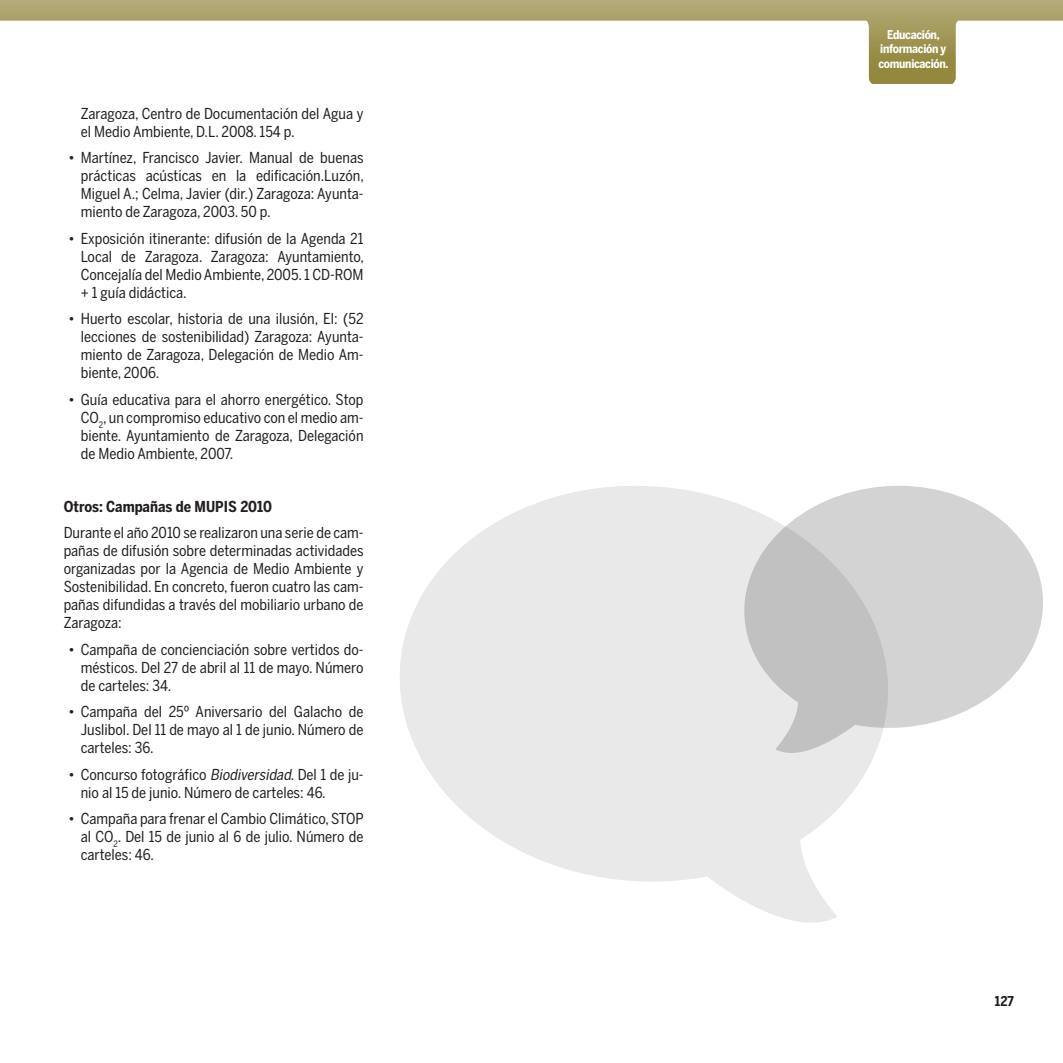
<style>
.page{position:relative;width:1063px;height:1063px;background:#fff}
.page>*{position:absolute;margin:0;border:0;box-sizing:border-box;transform-origin:0 0}
.t1{font:15px/18px "Benton Sans Cond";color:#231f20;text-align:justify}
.t2{font:700 15px "Benton Sans Cond";color:#231f20}
.t3{font:700 13.5px "Benton Sans Cond";color:#231f20}
.t4{font:700 12px/14.4px "Benton Sans Cond";letter-spacing:-.025em;color:#fff;text-align:center}
.s1{font-style:italic}
</style>
<div class="page">
<img style="left:0;top:0;width:1063px;height:84px">
<svg style="left:400px;top:486px;width:474px;height:437px;fill:#e9e9e9"></svg>
<svg style="left:743px;top:486px;width:300px;height:269px;fill:#d3d3d3"></svg>
<p class="t1" style="left:81px;top:104px;width:284px">Zaragoza, Centro de Documentación del Agua y el Medio Ambiente, D.L. 2008. 154 p.</p>
<p class="t1" style="left:81px;top:149px;width:285px;text-indent:-13px">• Martínez, Francisco Javier. Manual de buenas prácticas acústicas en la edificación.Luzón, Miguel A.; Celma, Javier (dir.) Zaragoza: Ayunta&shy;miento de Zaragoza, 2003. 50 p.</p>
<p class="t1" style="left:81px;top:229px;width:285px;text-indent:-13px">• Exposición itinerante: difusión de la Agenda 21<br>Local de Zaragoza. Zaragoza: Ayuntamiento, Concejalía del Medio Ambiente, 2005. 1 CD-ROM</p>
<p class="t1" style="left:81px;top:283px;width:107px">+ 1 guía didáctica.</p>
<p class="t1" style="left:81px;top:310px;width:284px;text-indent:-13px">• Huerto escolar, historia de una ilusión, El: (52 lecciones de sostenibilidad) Zaragoza: Ayunta&shy;miento de Zaragoza, Delegación de Medio Am&shy;biente, 2006.</p>
<p class="t1" style="left:81px;top:390px;width:284px;text-indent:-13px">• Guía educativa para el ahorro energético. Stop CO<sub>2</sub>, un compromiso educativo con el medio am&shy;biente. Ayuntamiento de Zaragoza, Delegación de Medio Ambiente, 2007.</p>
<h5 class="t2" style="left:64px;top:497px;width:210px">Otros: Campañas de MUPIS 2010</h5>
<p class="t1" style="left:64px;top:524px;width:301px">Durante el año 2010 se realizaron una serie de cam&shy;pañas de difusión sobre determinadas actividades organizadas por la Agencia de Medio Ambiente y Sostenibilidad. En concreto, fueron cuatro las cam&shy;pañas difundidas a través del mobiliario urbano de Zaragoza:</p>
<p class="t1" style="left:81px;top:640px;width:284px;text-indent:-13px">• Campaña de concienciación sobre vertidos do&shy;mésticos. Del 27 de abril al 11 de mayo. Número de carteles: 34.</p>
<p class="t1" style="left:81px;top:703px;width:284px;text-indent:-13px">• Campaña del 25º Aniversario del Galacho de Juslibol. Del 11 de mayo al 1 de junio. Número de carteles: 36.</p>
<p class="t1" style="left:81px;top:765px;width:284px;text-indent:-13px">• Concurso fotográfico <span class="s1">Biodiversidad</span>. Del 1 de ju&shy;nio al 15 de junio. Número de carteles: 46.</p>
<p class="t1" style="left:81px;top:810px;width:284px;text-indent:-13px">• Campaña para frenar el Cambio Climático, STOP al CO<sub>2</sub>. Del 15 de junio al 6 de julio. Número de carteles: 46.</p>
<p class="t4" style="left:878px;top:27px;width:72px">Educación, información y comunicación.</p>
<p class="t3" style="left:995px;top:993px;width:20px">127</p>
</div>
